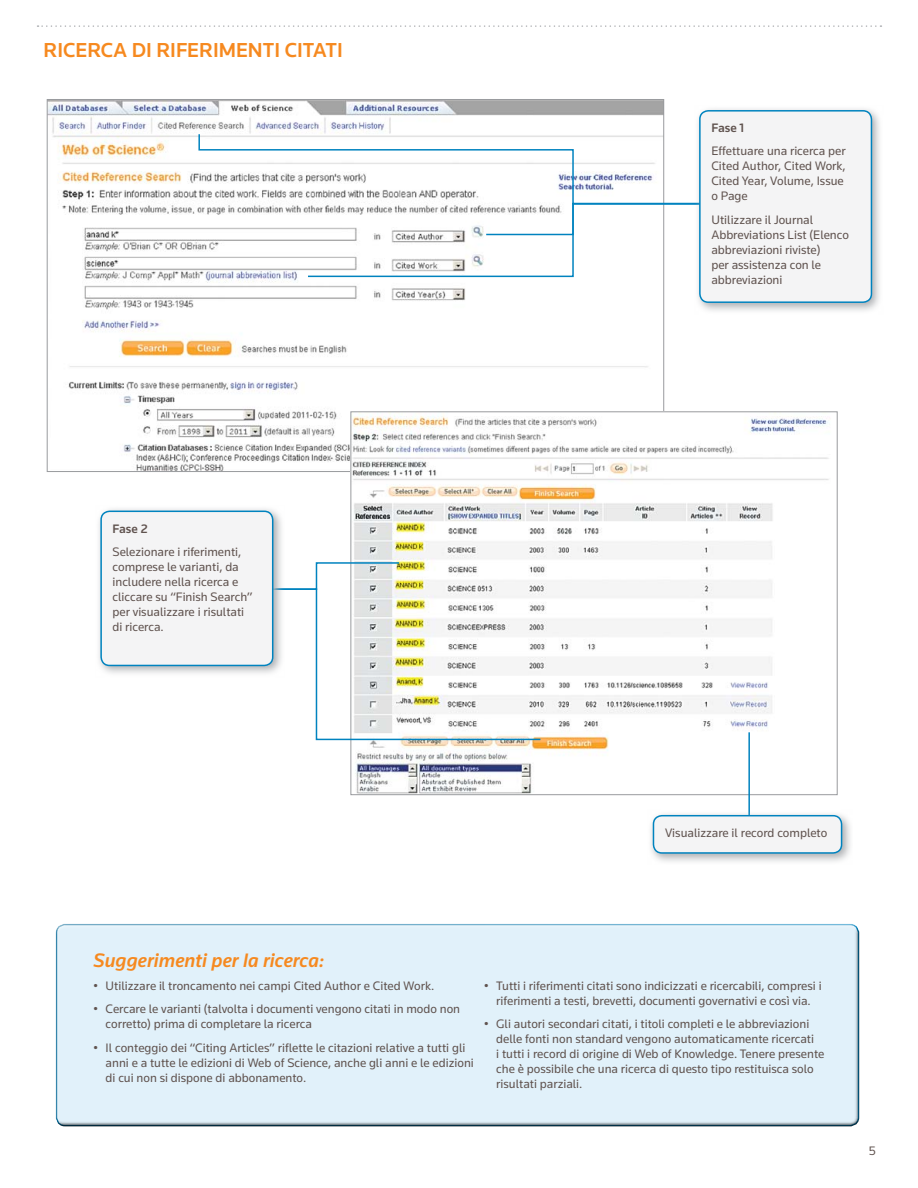
<style>
.page{position:relative;width:918px;height:1188px;background:#fff}
.page>*{position:absolute;margin:0;border:0;box-sizing:border-box;transform-origin:0 0}
.t1{font:500 21px "Knowledge";color:#f6891f}
.t2{font:italic 500 20.25px "Knowledge";color:#f6891f}
.t3{font:12.75px/15px "Knowledge";color:#60534f}
.t4{font:500 12.75px "Knowledge";letter-spacing:-.005em;color:#60534f}
</style>
<div class="page">
<div style="left:54px;top:925px;width:806px;height:201px;background:#e1f1fa"></div>
<svg style="left:38px;top:25px;width:843px;height:2px"></svg>
<img style="left:49px;top:101px;width:613px;height:369px">
<img style="left:353px;top:413px;width:476px;height:380px">
<svg style="left:198px;top:133px;width:496px;height:145px"></svg>
<svg style="left:694px;top:109px;width:186px;height:202px"></svg>
<div style="left:700px;top:111px;width:171px;height:191px;background:#f4f4f5;border-radius:9px"></div>
<div style="left:699px;top:110px;width:173px;height:193px;border:2px solid #0083bf;border-radius:9px"></div>
<svg style="left:285px;top:561px;width:257px;height:180px"></svg>
<svg style="left:99px;top:509px;width:186px;height:165px"></svg>
<div style="left:101px;top:511px;width:172px;height:154px;background:#f4f4f5;border-radius:9px"></div>
<div style="left:100px;top:511px;width:173px;height:155px;border:2px solid #0083bf;border-radius:9px"></div>
<hr style="left:748px;top:732px;width:2px;height:85px;background:#0083bf">
<svg style="left:651px;top:810px;width:200px;height:52px"></svg>
<div style="left:653px;top:816px;width:189px;height:37px;background:#f4f4f5;border-radius:9px"></div>
<div style="left:653px;top:815px;width:189px;height:39px;border:2px solid #0083bf;border-radius:9px"></div>
<h1 class="t1" style="left:44px;top:37px;width:34px">RICERCA</h1>
<h1 class="t1" style="left:132px;top:37px;width:213px">DI RIFERIMENTI CITATI</h1>
<p class="t4" style="left:711px;top:120px;width:34px">Fase 1</p>
<p class="t3" style="left:711px;top:143px;width:136px">Effettuare una ricerca per<br>Cited Author, Cited Work,<br>Cited Year, Volume, Issue o Page</p>
<p class="t3" style="left:711px;top:212px;width:139px">Utilizzare il Journal<br>Abbreviations List (Elenco abbreviazioni riviste)<br>per assistenza con le abbreviazioni</p>
<p class="t4" style="left:113px;top:520px;width:37px">Fase 2</p>
<p class="t3" style="left:113px;top:544px;width:142px">Selezionare i riferimenti, comprese le varianti, da includere nella ricerca e cliccare su “Finish Search” per visualizzare i risultati di ricerca.</p>
<p class="t3" style="left:665px;top:825px;width:164px">Visualizzare il record completo</p>
<h2 class="t2" style="left:94px;top:947px;width:232px">Suggerimenti per la ricerca:</h2>
<p class="t3" style="left:94px;top:978px;width:342px">• Utilizzare il troncamento nei campi Cited Author e Cited Work.</p>
<p class="t3" style="left:106px;top:1001px;width:356px;text-indent:-12px">• Cercare le varianti (talvolta i documenti vengono citati in modo non corretto) prima di completare la ricerca</p>
<p class="t3" style="left:106px;top:1040px;width:370px;text-indent:-12px">• Il conteggio dei “Citing Articles” riflette le citazioni relative a tutti gli anni e a tutte le edizioni di Web of Science, anche gli anni e le edizioni di cui non si dispone di abbonamento.</p>
<p class="t3" style="left:484px;top:978px;width:339px;text-align:center">• Tutti i riferimenti citati sono indicizzati e ricercabili, compresi i riferimenti a testi, brevetti, documenti governativi e così via.</p>
<p class="t3" style="left:496px;top:1016px;width:330px;text-indent:-12px">• Gli autori secondari citati, i titoli completi e le abbreviazioni delle fonti non standard vengono automaticamente ricercati<br>i tutti i record di origine di Web of Knowledge. Tenere presente che è possibile che una ricerca di questo tipo restituisca solo risultati parziali.</p>
<p class="t3" style="left:869px;top:1143px;width:9px">5</p>
</div>
